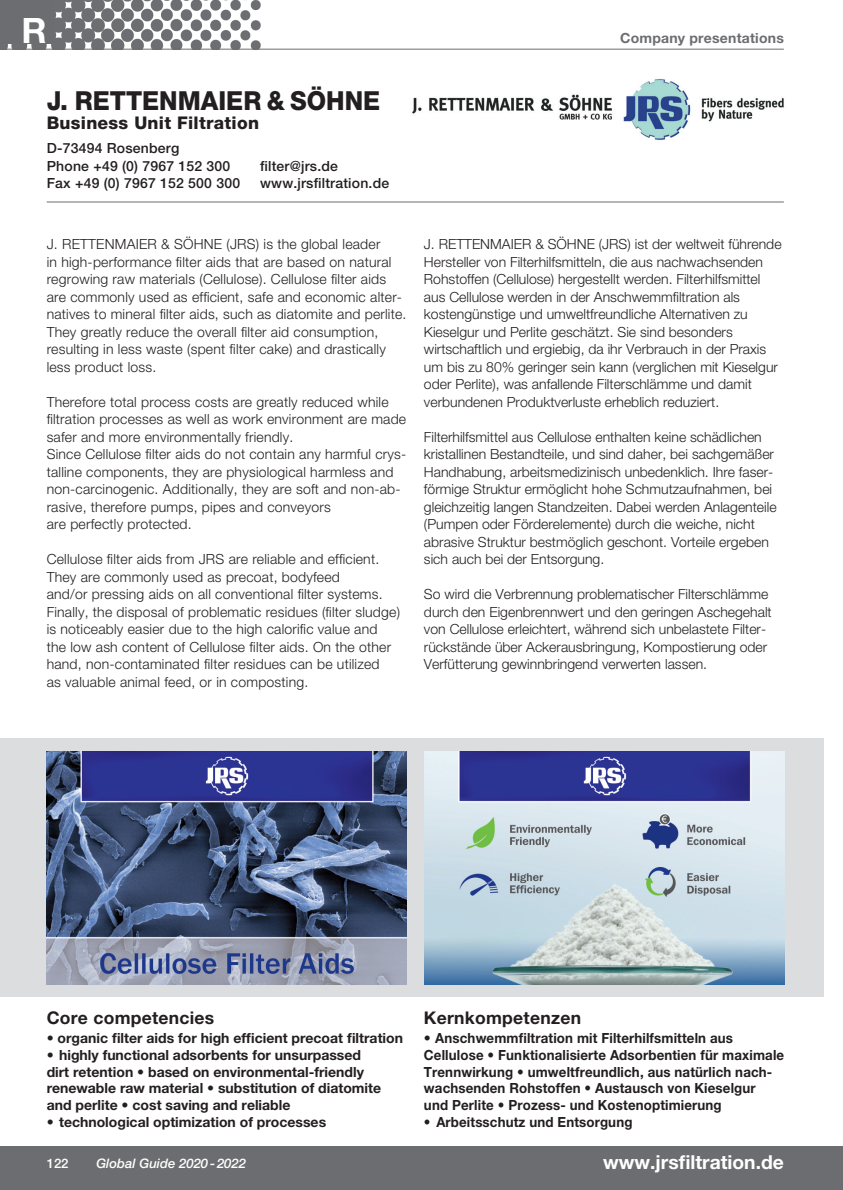
<style>
.page{position:relative;width:843px;height:1190px;background:#fff}
.page>*{position:absolute;margin:0;border:0;box-sizing:border-box;transform-origin:0 0}
.t1{font:700 35px "Helvetica Neue LT Std";color:#fff}
.t2{font:800 26.25px "Helvetica Neue LT Std";color:#231f20;scale:.95 1}
.t3{font:700 19.25px "Helvetica Neue LT Std";color:#fff}
.t4{font:700 17.5px "Helvetica Neue LT Std";letter-spacing:.015em;color:#231f20}
.t5{font:800 17.5px "Helvetica Neue LT Std";letter-spacing:.015em;color:#231f20}
.t6{font:300 14px/17.5px "Helvetica Neue LT Std";color:#231f20}
.t7{font:700 14px/16.6px "Helvetica Neue LT Std";letter-spacing:.01em;color:#231f20}
.t8{font:500 14px/17.5px "Helvetica Neue LT Std";letter-spacing:.015em;color:#231f20}
.t9{font:700 14px "Helvetica Neue LT Std";letter-spacing:.01em;color:#231f20;scale:.95 1}
.t10{font:700 14px "Helvetica Neue LT Std";letter-spacing:.015em;color:#6c6d70}
.t11{font:italic 500 13.12px "Helvetica Neue LT Std";color:#fff}
.t12{font:500 13.12px "Helvetica Neue LT Std";color:#fff}
</style>
<div class="page">
<div style="left:0;top:739px;width:823px;height:258px;background:#dcdddf"></div>
<div style="left:0;top:1145px;width:842px;height:45px;background:#6c6d70"></div>
<hr style="left:47px;top:202px;width:736px;height:1px;background:#6c6d70">
<img style="left:0;top:0;width:260px;height:49px">
<hr style="left:0;top:49px;width:783px;height:1px;background:#6c6d70">
<div style="left:0;top:0;width:54px;height:44px;background:#6c6d70"></div>
<img style="left:47px;top:751px;width:359px;height:233px">
<img style="left:424px;top:751px;width:360px;height:233px">
<img style="left:412px;top:79px;width:372px;height:61px">
<h1 class="t1" style="left:22px;top:18px;width:27px">R</h1>
<h2 class="t2" style="left:47px;top:91px;width:352px">J. RETTENMAIER &amp; SÖHNE</h2>
<p class="t5" style="left:47px;top:117px;width:214px">Business Unit Filtration</p>
<p class="t8" style="left:47px;top:141px;width:195px">D-73494 Rosenberg<br>Phone +49 (0) 7967 152 300<br>Fax +49 (0) 7967 152 500 300</p>
<p class="t8" style="left:260px;top:159px;width:131px">filter@jrs.de www.jrsfiltration.de</p>
<p class="t10" style="left:620px;top:33px;width:165px">Company presentations</p>
<p class="t6" style="left:47px;top:237px;width:361px">J. RETTENMAIER &amp; SÖHNE (JRS) is the global leader<br>in high-performance filter aids that are based on natural regrowing raw materials (Cellulose). Cellulose filter aids are commonly used as efficient, safe and economic alter&shy;natives to mineral filter aids, such as diatomite and perlite.<br>They greatly reduce the overall filter aid consumption, resulting in less waste (spent filter cake) and drastically less product loss.</p>
<p class="t6" style="left:47px;top:394px;width:361px">Therefore total process costs are greatly reduced while filtration processes as well as work environment are made safer and more environmentally friendly.<br>Since Cellulose filter aids do not contain any harmful crys&shy;talline components, they are physiological harmless and non-carcinogenic. Additionally, they are soft and non-ab&shy;rasive, therefore pumps, pipes and conveyors<br>are perfectly protected.</p>
<p class="t6" style="left:47px;top:552px;width:355px">Cellulose filter aids from JRS are reliable and efficient.<br>They are commonly used as precoat, bodyfeed<br>and/or pressing aids on all conventional filter systems.<br>Finally, the disposal of problematic residues (filter sludge) is noticeably easier due to the high calorific value and the low ash content of Cellulose filter aids. On the other hand, non-contaminated filter residues can be utilized<br>as valuable animal feed, or in composting.</p>
<p class="t6" style="left:424px;top:237px;width:359px">J. RETTENMAIER &amp; SÖHNE (JRS) ist der weltweit führende Hersteller von Filterhilfsmitteln, die aus nachwachsenden Rohstoffen (Cellulose) hergestellt werden. Filterhilfsmittel aus Cellulose werden in der Anschwemmfiltration als kostengünstige und umweltfreundliche Alternativen zu Kieselgur und Perlite geschätzt. Sie sind besonders wirtschaftlich und ergiebig, da ihr Verbrauch in der Praxis um bis zu 80% geringer sein kann (verglichen mit Kieselgur oder Perlite), was anfallende Filterschlämme und damit verbundenen Produktverluste erheblich reduziert.</p>
<p class="t6" style="left:424px;top:429px;width:354px">Filterhilfsmittel aus Cellulose enthalten keine schädlichen kristallinen Bestandteile, und sind daher, bei sachgemäßer Handhabung, arbeitsmedizinisch unbedenklich. Ihre faser&shy;förmige Struktur ermöglicht hohe Schmutzaufnahmen, bei gleichzeitig langen Standzeiten. Dabei werden Anlagenteile (Pumpen oder Förderelemente) durch die weiche, nicht abrasive Struktur bestmöglich geschont. Vorteile ergeben sich auch bei der Entsorgung.</p>
<p class="t6" style="left:424px;top:587px;width:349px">So wird die Verbrennung problematischer Filterschlämme durch den Eigenbrennwert und den geringen Aschegehalt von Cellulose erleichtert, während sich unbelastete Filter&shy;rückstände über Ackerausbringung, Kompostierung oder Verfütterung gewinnbringend verwerten lassen.</p>
<p class="t4" style="left:47px;top:1011px;width:169px">Core competencies</p>
<p class="t7" style="left:47px;top:1031px;width:358px">• organic filter aids for high efficient precoat filtration</p>
<p class="t7" style="left:47px;top:1048px;width:336px">• highly functional adsorbents for unsurpassed dirt retention • based on environmental-friendly renewable raw material • substitution of diatomite and perlite • cost saving and reliable</p>
<p class="t7" style="left:47px;top:1114px;width:281px">• technological optimization of processes</p>
<p class="t12" style="left:47px;top:1159px;width:23px">122</p>
<p class="t11" style="left:96px;top:1159px;width:151px">Global Guide 2020 - 2022</p>
<p class="t4" style="left:424px;top:1011px;width:158px">Kernkompetenzen</p>
<p class="t7" style="left:424px;top:1031px;width:361px">• Anschwemmfiltration mit Filterhilfsmitteln aus Cellulose • Funktionalisierte Adsorbentien für maximale Trennwirkung • umweltfreundlich, aus natürlich nach&shy;wachsenden Rohstoffen • Austausch von Kieselgur<br>und Perlite • Prozess- und Kostenoptimierung</p>
<p class="t9" style="left:424px;top:1116px;width:221px">• Arbeitsschutz und Entsorgung</p>
<h3 class="t3" style="left:603px;top:1155px;width:182px">www.jrsfiltration.de</h3>
</div>
